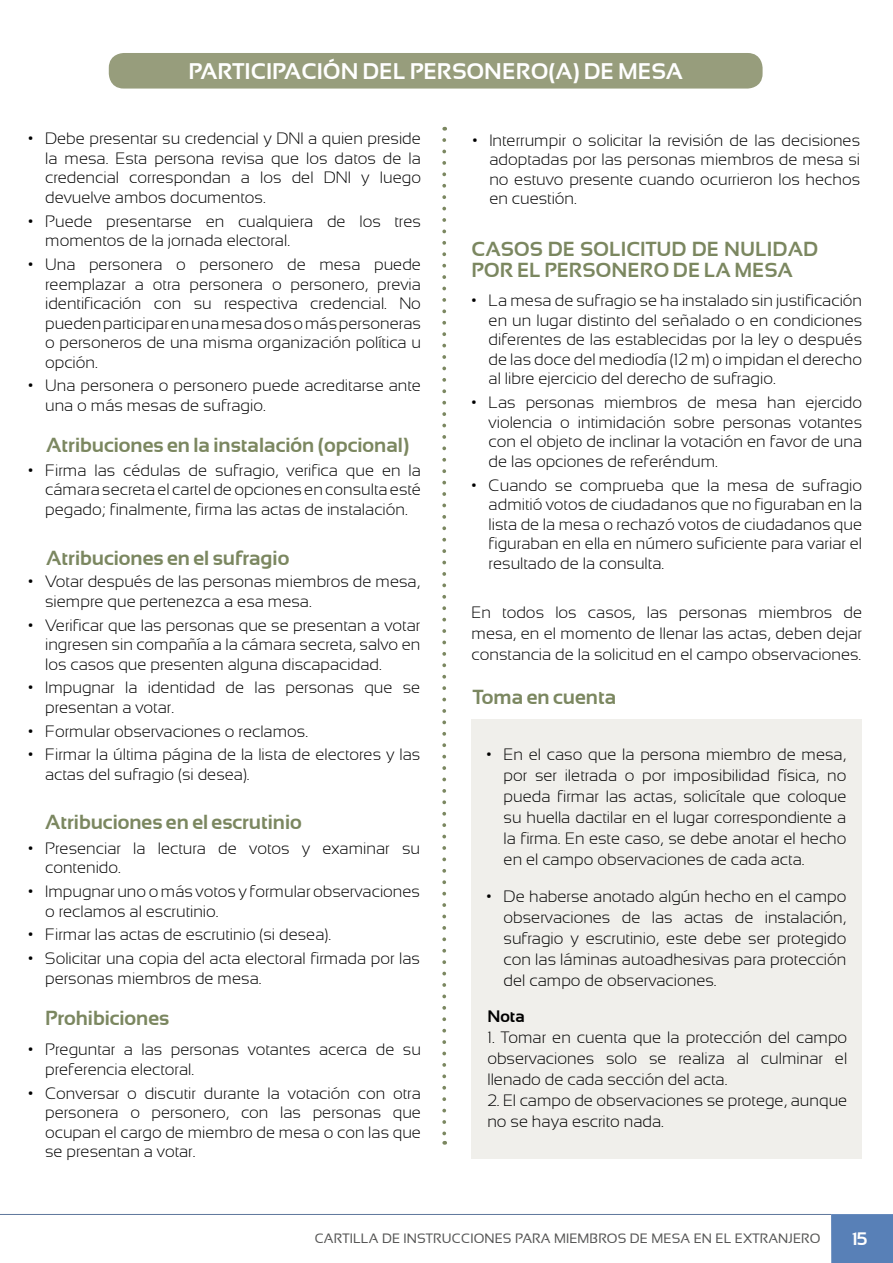
<style>
.page{position:relative;width:893px;height:1263px;background:#fff}
.page>*{position:absolute;margin:0;border:0;box-sizing:border-box;transform-origin:0 0}
.t1{font:700 22.5px "Sansation";color:#fff}
.t2{font:700 20.25px/21px "Sansation";color:#7b8760}
.t3{font:700 18px "Sansation";color:#fff}
.t4{font:300 16.5px/19.5px "Sansation";color:#000;text-align:justify}
.t5{font:700 16.5px "Sansation";color:#000}
.t6{font:13.5px "Sansation";letter-spacing:.01em;color:#565655}
</style>
<div class="page">
<div style="left:831px;top:1214px;width:62px;height:49px;background:#5880b7"></div>
<hr style="left:0;top:1214px;width:831px;height:1px;background:#5e779c">
<div style="left:472px;top:719px;width:390px;height:440px;background:#f0efeb"></div>
<div style="left:109px;top:53px;width:654px;height:36px;background:#979d7c;border-radius:15px"></div>
<svg style="left:442px;top:140px;width:4px;height:1005px"></svg>
<h1 class="t1" style="left:188px;top:58px;width:496px">PARTICIPACIÓN DEL PERSONERO(A) DE MESA</h1>
<p class="t4" style="left:45px;top:129px;width:377px;text-indent:-17px">• Debe presentar su credencial y DNI a quien preside la mesa. Esta persona revisa que los datos de la credencial correspondan a los del DNI y luego devuelve ambos documentos.</p>
<p class="t4" style="left:45px;top:211px;width:377px;text-indent:-17px">• Puede presentarse en cualquiera de los tres momentos de la jornada electoral.</p>
<p class="t4" style="left:45px;top:255px;width:377px;text-indent:-17px">• Una personera o personero de mesa puede reemplazar a otra personera o personero, previa identificación con su respectiva credencial. No pueden participar en una mesa dos o más personeras o personeros de una misma organización política u opción.</p>
<p class="t4" style="left:45px;top:376px;width:377px;text-indent:-17px">• Una personera o personero puede acreditarse ante una o más mesas de sufragio.</p>
<p class="t2" style="left:46px;top:435px;width:365px">Atribuciones en la instalación (opcional)</p>
<p class="t4" style="left:45px;top:460px;width:377px;text-indent:-17px">• Firma las cédulas de sufragio, verifica que en la cámara secreta el cartel de opciones en consulta esté pegado; finalmente, firma las actas de instalación.</p>
<p class="t2" style="left:46px;top:547px;width:245px">Atribuciones en el sufragio</p>
<p class="t4" style="left:45px;top:572px;width:377px;text-indent:-17px">• Votar después de las personas miembros de mesa, siempre que pertenezca a esa mesa.</p>
<p class="t4" style="left:45px;top:615px;width:377px;text-indent:-17px">• Verificar que las personas que se presentan a votar ingresen sin compañía a la cámara secreta, salvo en los casos que presenten alguna discapacidad.</p>
<p class="t4" style="left:45px;top:678px;width:377px;text-indent:-17px">• Impugnar la identidad de las personas que se presentan a votar.</p>
<p class="t4" style="left:28px;top:721px;width:282px">• Formular observaciones o reclamos.</p>
<p class="t4" style="left:45px;top:745px;width:377px;text-indent:-17px">• Firmar la última página de la lista de electores y las actas del sufragio (si desea).</p>
<p class="t2" style="left:45px;top:811px;width:258px">Atribuciones en el escrutinio</p>
<p class="t4" style="left:45px;top:838px;width:376px;text-indent:-17px">• Presenciar la lectura de votos y examinar su contenido.</p>
<p class="t4" style="left:45px;top:882px;width:376px;text-indent:-17px">• Impugnar uno o más votos y formular observaciones o reclamos al escrutinio.</p>
<p class="t4" style="left:28px;top:925px;width:304px">• Firmar las actas de escrutinio (si desea).</p>
<p class="t4" style="left:45px;top:949px;width:376px;text-indent:-17px">• Solicitar una copia del acta electoral firmada por las personas miembros de mesa.</p>
<p class="t2" style="left:45px;top:1007px;width:126px">Prohibiciones</p>
<p class="t4" style="left:45px;top:1040px;width:377px;text-indent:-17px">• Preguntar a las personas votantes acerca de su preferencia electoral.</p>
<p class="t4" style="left:45px;top:1083px;width:377px;text-indent:-17px">• Conversar o discutir durante la votación con otra personera o personero, con las personas que ocupan el cargo de miembro de mesa o con las que se presentan a votar.</p>
<p class="t4" style="left:489px;top:130px;width:372px;text-indent:-17px">• Interrumpir o solicitar la revisión de las decisiones adoptadas por las personas miembros de mesa si no estuvo presente cuando ocurrieron los hechos en cuestión.</p>
<p class="t2" style="left:472px;top:239px;width:348px">CASOS DE SOLICITUD DE NULIDAD<br>POR EL PERSONERO DE LA MESA</p>
<p class="t4" style="left:489px;top:291px;width:375px;text-indent:-17px">• La mesa de sufragio se ha instalado sin justificación en un lugar distinto del señalado o en condiciones diferentes de las establecidas por la ley o después de las doce del mediodía (12 m) o impidan el derecho al libre ejercicio del derecho de sufragio.</p>
<p class="t4" style="left:489px;top:393px;width:375px;text-indent:-17px">• Las personas miembros de mesa han ejercido violencia o intimidación sobre personas votantes con el objeto de inclinar la votación en favor de una de las opciones de referéndum.</p>
<p class="t4" style="left:489px;top:475px;width:375px;text-indent:-17px">• Cuando se comprueba que la mesa de sufragio admitió votos de ciudadanos que no figuraban en la lista de la mesa o rechazó votos de ciudadanos que figuraban en ella en número suficiente para variar el resultado de la consulta.</p>
<p class="t4" style="left:472px;top:602px;width:392px;line-height:21px">En todos los casos, las personas miembros de mesa, en el momento de llenar las actas, deben dejar constancia de la solicitud en el campo observaciones.</p>
<p class="t2" style="left:473px;top:687px;width:145px">Toma en cuenta</p>
<p class="t4" style="left:504px;top:744px;width:344px;line-height:21px;text-indent:-17px">• En el caso que la persona miembro de mesa, por ser iletrada o por imposibilidad física, no pueda firmar las actas, solicítale que coloque su huella dactilar en el lugar correspondiente a la firma. En este caso, se debe anotar el hecho en el campo observaciones de cada acta.</p>
<p class="t4" style="left:504px;top:886px;width:344px;line-height:21px;text-indent:-17px">• De haberse anotado algún hecho en el campo observaciones de las actas de instalación, sufragio y escrutinio, este debe ser protegido con las láminas autoadhesivas para protección del campo de observaciones.</p>
<p class="t5" style="left:487px;top:1007px;width:39px">Nota</p>
<p class="t4" style="left:487px;top:1027px;width:361px;line-height:21px">1. Tomar en cuenta que la protección del campo observaciones solo se realiza al culminar el llenado de cada sección del acta.</p>
<p class="t4" style="left:487px;top:1090px;width:361px;line-height:21px">2. El campo de observaciones se protege, aunque no se haya escrito nada.</p>
<p class="t6" style="left:315px;top:1231px;width:507px">CARTILLA DE INSTRUCCIONES PARA MIEMBROS DE MESA EN EL EXTRANJERO</p>
<p class="t3" style="left:852px;top:1228px;width:17px">15</p>
</div>
